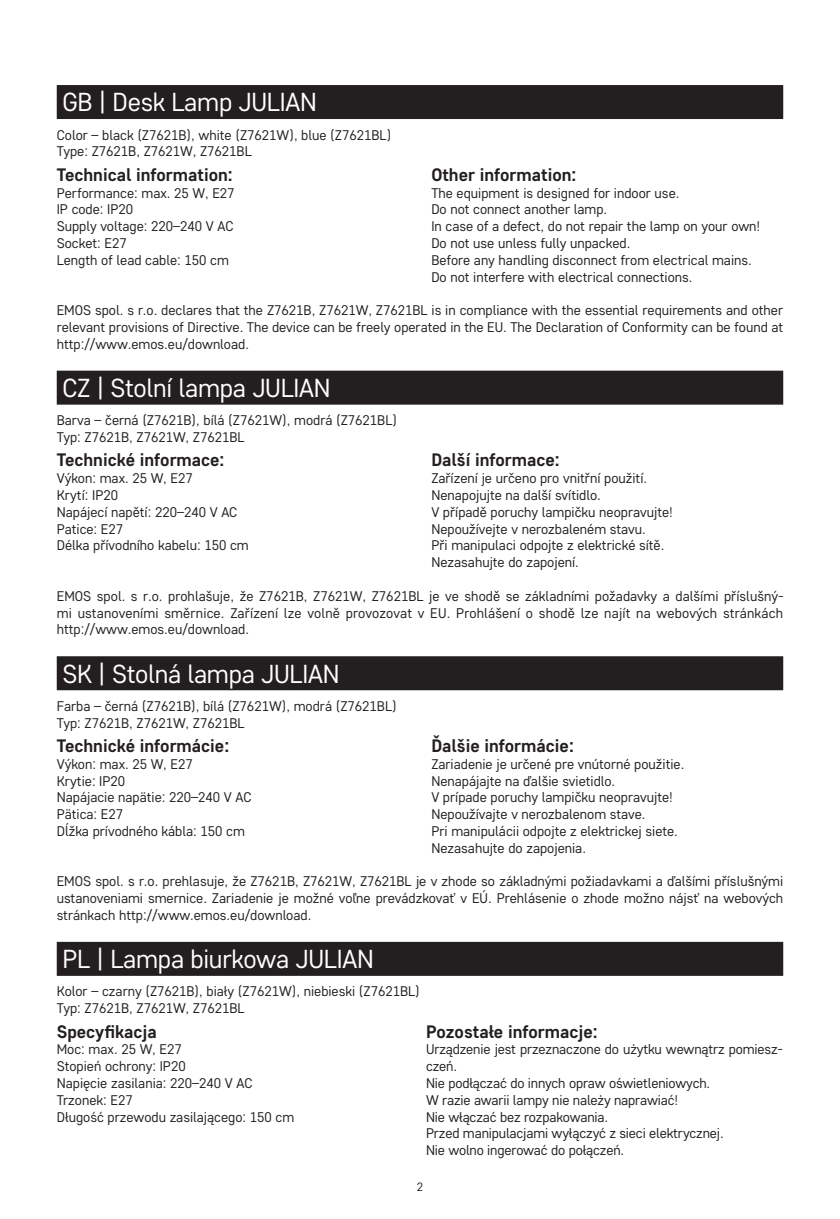
<style>
.page{position:relative;width:840px;height:1219px;background:#fff}
.page>*{position:absolute;margin:0;border:0;box-sizing:border-box;transform-origin:0 0}
.t1{font:26px "Core Sans D35";letter-spacing:-.01em;color:#fff}
.t2{font:700 18px "Core Sans D55";color:#231f20}
.t3{font:14px/16.8px "Core Sans D35";color:#231f20}
.t4{font:12px "Core Sans D35";color:#231f20}
</style>
<div class="page">
<div style="left:57px;top:85px;width:725px;height:34px;background:#231f20"></div>
<div style="left:57px;top:371px;width:725px;height:34px;background:#231f20"></div>
<div style="left:57px;top:656px;width:725px;height:34px;background:#231f20"></div>
<div style="left:57px;top:942px;width:725px;height:34px;background:#231f20"></div>
<h1 class="t1" style="left:62px;top:86px;width:256px">GB | Desk Lamp JULIAN</h1>
<p class="t3" style="left:57px;top:126px;width:336px">Color – black (Z7621B), white (Z7621W), blue (Z7621BL)<br>Type: Z7621B, Z7621W, Z7621BL</p>
<p class="t2" style="left:57px;top:163px;width:177px">Technical information:</p>
<p class="t3" style="left:57px;top:184px;width:179px">Performance: max. 25 W, E27<br>IP code: IP20<br>Supply voltage: 220–240 V AC<br>Socket: E27<br>Length of lead cable: 150 cm</p>
<p class="t2" style="left:431px;top:163px;width:146px">Other information:</p>
<p class="t3" style="left:431px;top:184px;width:330px">The equipment is designed for indoor use.<br>Do not connect another lamp.<br>In case of a defect, do not repair the lamp on your own!<br>Do not use unless fully unpacked.<br>Before any handling disconnect from electrical mains.<br>Do not interfere with electrical connections.</p>
<p class="t3" style="left:57px;top:301px;width:727px;text-align:justify">EMOS spol. s r.o. declares that the Z7621B, Z7621W, Z7621BL is in compliance with the essential requirements and other relevant provisions of Directive. The device can be freely operated in the EU. The Declaration of Conformity can be found at http://www.emos.eu/download.</p>
<h1 class="t1" style="left:62px;top:371px;width:269px">CZ | Stolní lampa JULIAN</h1>
<p class="t3" style="left:57px;top:411px;width:341px">Barva – černá (Z7621B), bílá (Z7621W), modrá (Z7621BL)<br>Typ: Z7621B, Z7621W, Z7621BL</p>
<p class="t2" style="left:57px;top:448px;width:169px">Technické informace:</p>
<p class="t3" style="left:57px;top:469px;width:193px">Výkon: max. 25 W, E27<br>Krytí: IP20<br>Napájecí napětí: 220–240 V AC<br>Patice: E27<br>Délka přívodního kabelu: 150 cm</p>
<p class="t2" style="left:431px;top:448px;width:130px">Další informace:</p>
<p class="t3" style="left:431px;top:469px;width:243px">Zařízení je určeno pro vnitřní použití.<br>Nenapojujte na další svítidlo.<br>V případě poruchy lampičku neopravujte!<br>Nepoužívejte v nerozbaleném stavu.<br>Při manipulaci odpojte z elektrické sítě.<br>Nezasahujte do zapojení.</p>
<p class="t3" style="left:57px;top:587px;width:728px;text-align:justify">EMOS spol. s r.o. prohlašuje, že Z7621B, Z7621W, Z7621BL je ve shodě se základními požadavky a dalšími příslušný&shy;mi ustanoveními směrnice. Zařízení lze volně provozovat v EU. Prohlášení o shodě lze najít na webových stránkách http://www.emos.eu/download.</p>
<h1 class="t1" style="left:62px;top:657px;width:278px">SK | Stolná lampa JULIAN</h1>
<p class="t3" style="left:57px;top:697px;width:341px">Farba – černá (Z7621B), bílá (Z7621W), modrá (Z7621BL)<br>Typ: Z7621B, Z7621W, Z7621BL</p>
<p class="t2" style="left:57px;top:734px;width:174px">Technické informácie:</p>
<p class="t3" style="left:57px;top:755px;width:196px">Výkon: max. 25 W, E27<br>Krytie: IP20<br>Napájacie napätie: 220–240 V AC<br>Pätica: E27<br>Dĺžka prívodného kábla: 150 cm</p>
<p class="t2" style="left:431px;top:734px;width:144px">Ďalšie informácie:</p>
<p class="t3" style="left:431px;top:755px;width:254px">Zariadenie je určené pre vnútorné použitie.<br>Nenapájajte na ďalšie svietidlo.<br>V prípade poruchy lampičku neopravujte!<br>Nepoužívajte v nerozbalenom stave.<br>Pri manipulácii odpojte z elektrickej siete.<br>Nezasahujte do zapojenia.</p>
<p class="t3" style="left:57px;top:873px;width:727px;text-align:justify">EMOS spol. s r.o. prehlasuje, že Z7621B, Z7621W, Z7621BL je v zhode so základnými požiadavkami a ďalšími příslušnými ustanoveniami smernice. Zariadenie je možné voľne prevádzkovať v EÚ. Prehlásenie o zhode možno nájsť na webových stránkach http://www.emos.eu/download.</p>
<h1 class="t1" style="left:62px;top:942px;width:313px">PL | Lampa biurkowa JULIAN</h1>
<p class="t3" style="left:57px;top:983px;width:364px">Kolor – czarny (Z7621B), biały (Z7621W), niebieski (Z7621BL)<br>Typ: Z7621B, Z7621W, Z7621BL</p>
<p class="t2" style="left:57px;top:1019px;width:101px">Specyfikacja</p>
<p class="t3" style="left:57px;top:1041px;width:239px">Moc: max. 25 W, E27<br>Stopień ochrony: IP20<br>Napięcie zasilania: 220–240 V AC<br>Trzonek: E27<br>Długość przewodu zasilającego: 150 cm</p>
<p class="t2" style="left:426px;top:1019px;width:173px">Pozostałe informacje:</p>
<p class="t3" style="left:426px;top:1041px;width:358px">Urządzenie jest przeznaczone do użytku wewnątrz pomiesz&shy;czeń.<br>Nie podłączać do innych opraw oświetleniowych.<br>W razie awarii lampy nie należy naprawiać!<br>Nie włączać bez rozpakowania.<br>Przed manipulacjami wyłączyć z sieci elektrycznej.<br>Nie wolno ingerować do połączeń.</p>
<p class="t4" style="left:416px;top:1179px;width:8px">2</p>
</div>
